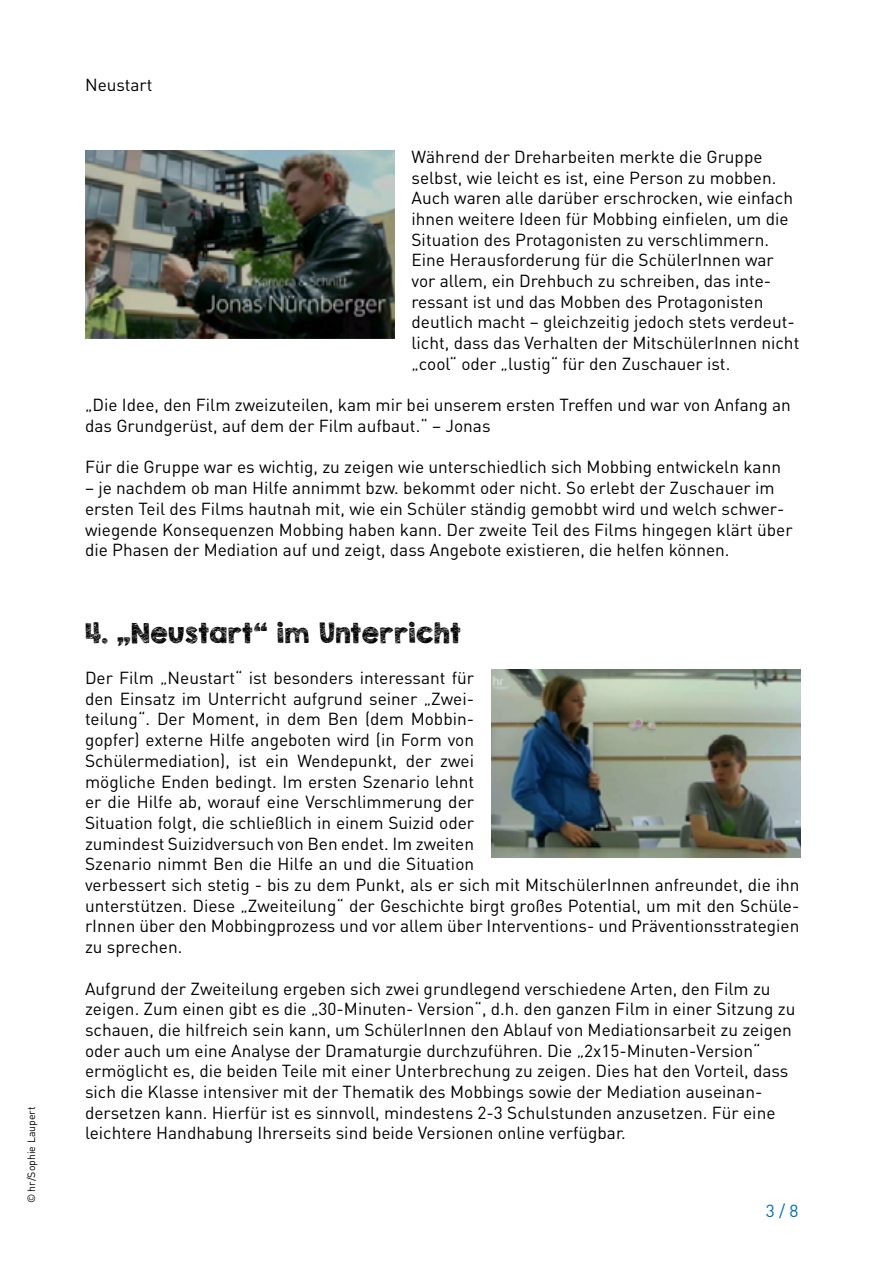
<style>
.page{position:relative;width:893px;height:1263px;background:#fff}
.page>*{position:absolute;margin:0;border:0;box-sizing:border-box;transform-origin:0 0}
.t1{font:27px "KG Broken Vessels Sketch";letter-spacing:.01em;color:#000}
.t2{font:17.25px/20.7px "DIN";color:#000}
.t3{font:17.25px "DIN";color:#006eb7}
.t4{font:10.5px "DIN";color:#000}
</style>
<div class="page">
<img style="left:85px;top:150px;width:309px;height:188px">
<img style="left:491px;top:669px;width:310px;height:188px">
<p class="t4" style="left:25px;top:1203px;width:98px;rotate:-90deg">© hr/Sophie Laupert</p>
<p class="t2" style="left:85px;top:74px;width:69px">Neustart</p>
<p class="t2" style="left:411px;top:146px;width:389px">Während der Dreharbeiten merkte die Gruppe selbst, wie leicht es ist, eine Person zu mobben.<br>Auch waren alle darüber erschrocken, wie einfach ihnen weitere Ideen für Mobbing einfielen, um die Situation des Protagonisten zu verschlimmern.<br>Eine Herausforderung für die SchülerInnen war vor allem, ein Drehbuch zu schreiben, das inte&shy;ressant ist und das Mobben des Protagonisten deutlich macht – gleichzeitig jedoch stets verdeut&shy;licht, dass das Verhalten der MitschülerInnen nicht „cool“ oder „lustig“ für den Zuschauer ist.</p>
<p class="t2" style="left:85px;top:394px;width:707px">„Die Idee, den Film zweizuteilen, kam mir bei unserem ersten Treffen und war von Anfang an das Grundgerüst, auf dem der Film aufbaut.“ – Jonas</p>
<p class="t2" style="left:85px;top:456px;width:698px">Für die Gruppe war es wichtig, zu zeigen wie unterschiedlich sich Mobbing entwickeln kann</p>
<p class="t2" style="left:85px;top:477px;width:709px">– je nachdem ob man Hilfe annimmt bzw. bekommt oder nicht. So erlebt der Zuschauer im ersten Teil des Films hautnah mit, wie ein Schüler ständig gemobbt wird und welch schwer&shy;wiegende Konsequenzen Mobbing haben kann. Der zweite Teil des Films hingegen klärt über die Phasen der Mediation auf und zeigt, dass Angebote existieren, die helfen können.</p>
<h1 class="t1" style="left:85px;top:616px;width:378px">4. „Neustart“ im Unterricht</h1>
<p class="t2" style="left:85px;top:667px;width:716px">Der Film „Neustart“ ist besonders interessant für<br>den Einsatz im Unterricht aufgrund seiner „Zwei-<br>teilung“. Der Moment, in dem Ben (dem Mobbin-<br>gopfer) externe Hilfe angeboten wird (in Form von<br>Schülermediation), ist ein Wendepunkt, der zwei<br>mögliche Enden bedingt. Im ersten Szenario lehnt<br>er die Hilfe ab, worauf eine Verschlimmerung der<br>Situation folgt, die schließlich in einem Suizid oder<br>zumindest Suizidversuch von Ben endet. Im zweiten<br>Szenario nimmt Ben die Hilfe an und die Situation<br>verbessert sich stetig - bis zu dem Punkt, als er sich mit MitschülerInnen anfreundet, die ihn unterstützen. Diese „Zweiteilung“ der Geschichte birgt großes Potential, um mit den Schüle&shy;rInnen über den Mobbingprozess und vor allem über Interventions- und Präventionsstrategien zu sprechen.</p>
<p class="t2" style="left:85px;top:978px;width:712px">Aufgrund der Zweiteilung ergeben sich zwei grundlegend verschiedene Arten, den Film zu zeigen. Zum einen gibt es die „30-Minuten- Version“, d.h. den ganzen Film in einer Sitzung zu schauen, die hilfreich sein kann, um SchülerInnen den Ablauf von Mediationsarbeit zu zeigen oder auch um eine Analyse der Dramaturgie durchzuführen. Die „2x15-Minuten-Version“ ermöglicht es, die beiden Teile mit einer Unterbrechung zu zeigen. Dies hat den Vorteil, dass sich die Klasse intensiver mit der Thematik des Mobbings sowie der Mediation auseinan&shy;dersetzen kann. Hierfür ist es sinnvoll, mindestens 2-3 Schulstunden anzusetzen. Für eine leichtere Handhabung Ihrerseits sind beide Versionen online verfügbar.</p>
<p class="t3" style="left:766px;top:1200px;width:34px">3 / 8</p>
</div>
